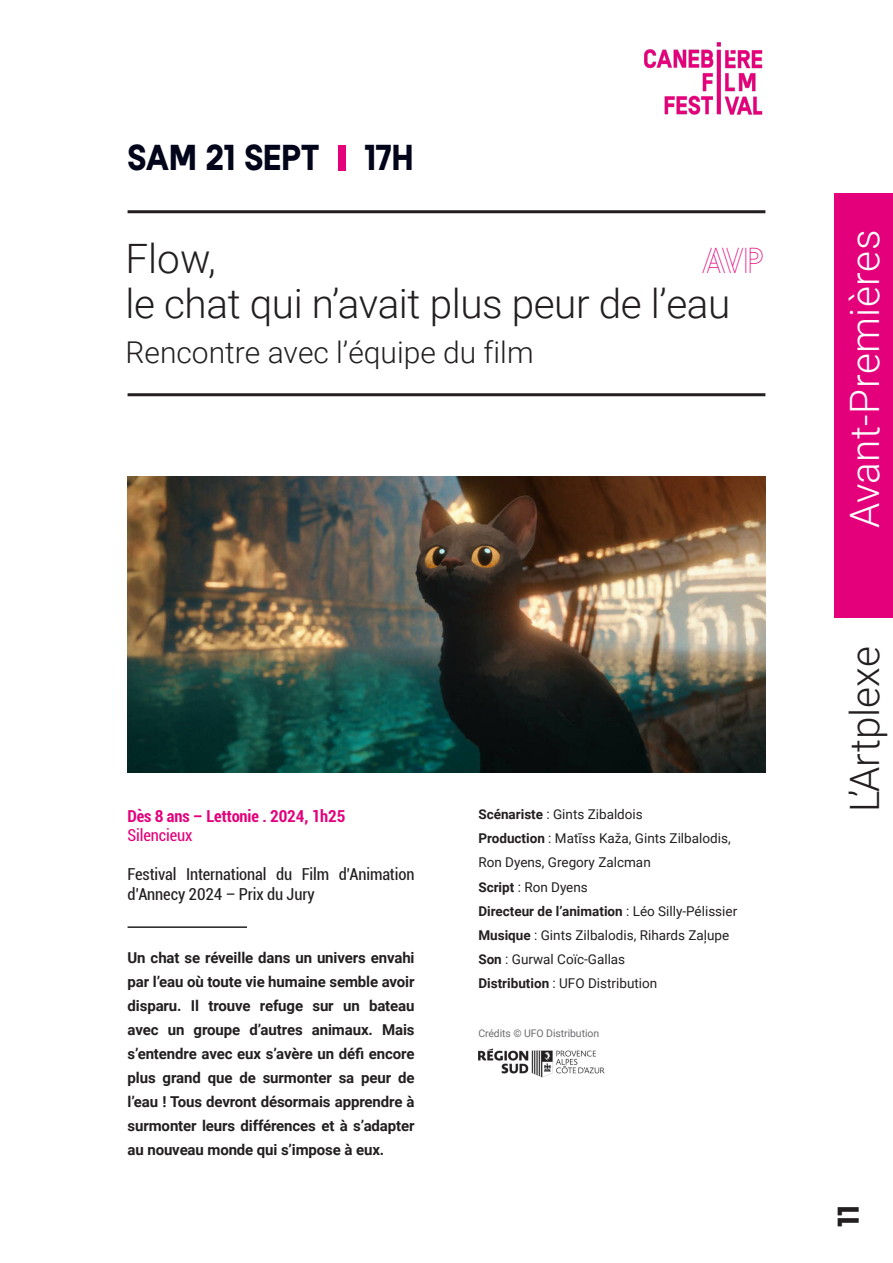
<style>
.page{position:relative;width:893px;height:1263px;background:#fff}
.page>*{position:absolute;margin:0;border:0;box-sizing:border-box;transform-origin:0 0}
.t1{font:300 40.5px "Roboto";letter-spacing:-.01em;color:#231f20}
.t2{font:300 40.5px "Roboto";letter-spacing:.01em;color:#fff}
.t3{font:36px "Parade One";color:#03051b}
.t4{font:36px "Parade Two";color:#e4007b}
.t5{font:300 30px "Roboto";color:#231f20}
.t6{font:30px "Parade One";color:#231f20;scale:1.1 1}
.t7{font:condensed 16.5px/19.5px "Roboto";letter-spacing:-.01em;color:#231f20}
.t8{font:700 condensed 16.5px "Roboto";letter-spacing:-.01em;color:#e4007b}
.t9{font:condensed 16.5px "Roboto";letter-spacing:-.01em;color:#e4007b}
.t10{font:700 15px/24px "Roboto";letter-spacing:-.01em;color:#231f20;text-align:justify}
.t11{font:13.5px "Roboto";color:#231f20}
.t12{font:700 13.5px "Roboto";color:#231f20}
.t13{font:10.5px "Roboto";letter-spacing:-.01em;color:#6c6d70}
.s1{font-weight:700}
.s2{font-weight:400}
</style>
<div class="page">
<hr style="left:128px;top:210px;width:637px;height:3px;background:#231f20">
<hr style="left:128px;top:393px;width:637px;height:3px;background:#231f20">
<img style="left:644px;top:42px;width:119px;height:73px">
<img style="left:128px;top:476px;width:637px;height:297px">
<div style="left:338px;top:145px;width:7px;height:25px;background:#e4007b"></div>
<div style="left:834px;top:193px;width:59px;height:425px;background:#e4007b"></div>
<hr style="left:128px;top:926px;width:119px;height:2px;background:#231f20">
<img style="left:478px;top:1048px;width:127px;height:30px">
<p class="t3" style="left:128px;top:137px;width:287px">SAM 21 SEPT 17H</p>
<p class="t1" style="left:125px;top:230px;width:92px">Flow,</p>
<p class="t1" style="left:125px;top:275px;width:606px">le chat qui n’avait plus peur de l’eau</p>
<p class="t5" style="left:125px;top:331px;width:410px">Rencontre avec l’équipe du film</p>
<p class="t4" style="left:702px;top:240px;width:63px">AVP</p>
<p class="t8" style="left:128px;top:804px;width:219px">Dès 8 ans – Lettonie . 2024, 1h25</p>
<p class="t9" style="left:128px;top:824px;width:66px">Silencieux</p>
<p class="t7" style="left:128px;top:864px;width:288px">Festival International du Film d’Animation d’Annecy 2024 – Prix du Jury</p>
<p class="t10" style="left:128px;top:945px;width:289px">Un chat se réveille dans un univers envahi par l’eau où toute vie humaine semble avoir disparu. Il trouve refuge sur un bateau avec un groupe d’autres animaux. Mais s’entendre avec eux s’avère un défi encore plus grand que de surmonter sa peur de l’eau ! Tous devront désormais apprendre à surmonter leurs différences et à s’adapter au nouveau monde qui s’impose à eux.</p>
<p class="t11" style="left:478px;top:805px;width:166px"><span class="s1">Scénariste</span> : Gints Zibaldois</p>
<p class="t11" style="left:478px;top:829px;width:254px"><span class="s1">Production</span> : Matīss Kaža, Gints Zilbalodis,</p>
<p class="t11" style="left:478px;top:853px;width:174px">Ron Dyens, Gregory Zalcman</p>
<p class="t11" style="left:478px;top:877px;width:111px"><span class="s1">Script</span> : Ron Dyens</p>
<p class="t12" style="left:478px;top:901px;width:260px">Directeur de l’animation <span class="s2">: Léo Silly-Pélissier</span></p>
<p class="t11" style="left:478px;top:925px;width:252px"><span class="s1">Musique</span> : Gints Zilbalodis, Rihards Zaļupe</p>
<p class="t11" style="left:478px;top:949px;width:148px"><span class="s1">Son</span> : Gurwal Coïc-Gallas</p>
<p class="t11" style="left:478px;top:973px;width:180px"><span class="s1">Distribution</span> : UFO Distribution</p>
<p class="t13" style="left:478px;top:1026px;width:122px">Crédits © UFO Distribution</p>
<p class="t2" style="left:836px;top:528px;width:300px;rotate:-90deg">Avant-Premières</p>
<p class="t1" style="left:836px;top:812px;width:167px;rotate:-90deg">L’Artplexe</p>
<p class="t6" style="left:831px;top:1227px;width:21px;rotate:-90deg">11</p>
</div>
